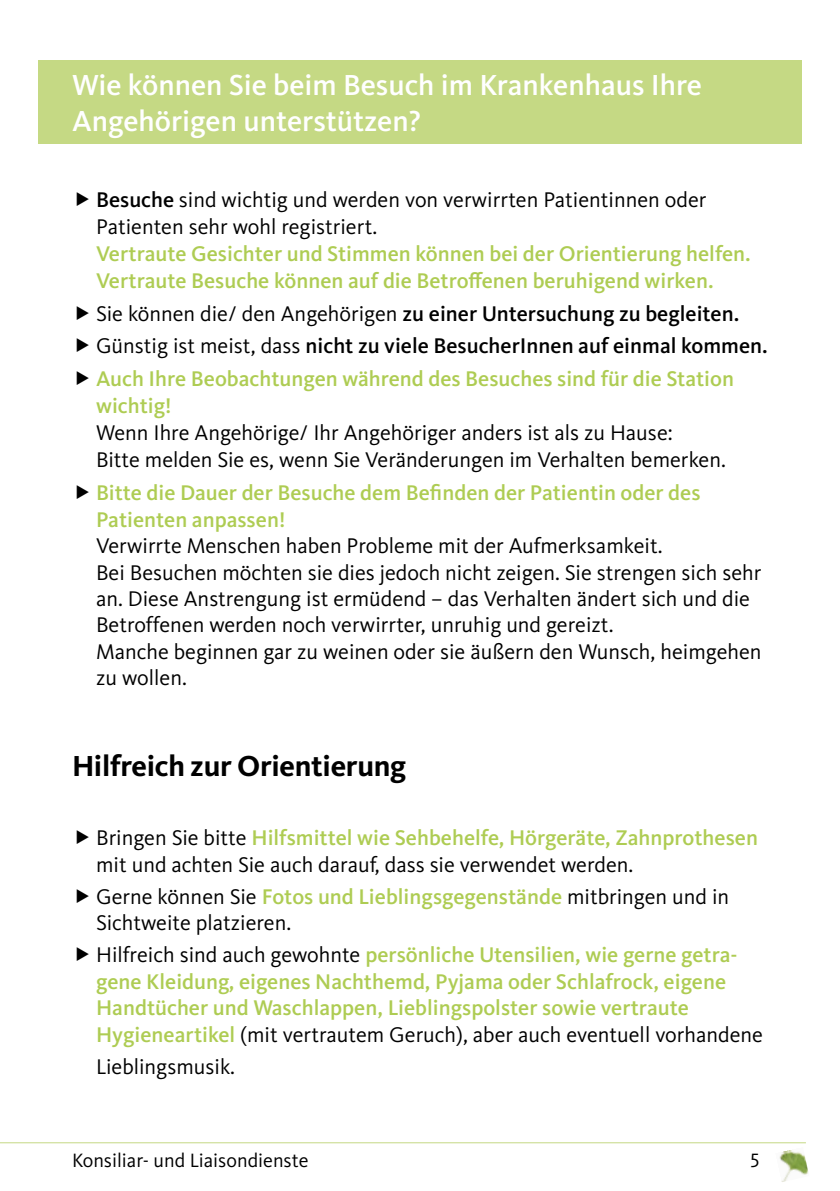
<style>
.page{position:relative;width:840px;height:1191px;background:#fff}
.page>*{position:absolute;margin:0;border:0;box-sizing:border-box;transform-origin:0 0}
.t1{font:500 30px/36px "Kievit Pro";color:#fff}
.t2{font:700 30px "Kievit Pro";letter-spacing:-.01em;color:#000}
.t3{font:22px/26.4px "Kievit Pro";color:#000}
.t4{font:500 22px/26.4px "Kievit Pro";color:#aecc53}
.t5{font:500 22px/32.6px "Kievit Pro";color:#000}
.t6{font:20px "Kievit Pro";color:#000}
.s1{font-weight:500}
.s2{font-weight:400}
.s3{color:#aecc53}
.s4{font-weight:500;color:#aecc53}
.s5{font-weight:400;color:#000}
</style>
<div class="page">
<img style="left:779px;top:1150px;width:29px;height:32px">
<hr style="left:0;top:1142px;width:805px;height:1px;background:#c5d984">
<div style="left:38px;top:61px;width:763px;height:83px;background:#c5d984"></div>
<h1 class="t1" style="left:72px;top:67px;width:631px">Wie können Sie beim Besuch im Krankenhaus Ihre<br>Angehörigen unterstützen?</h1>
<p class="t3" style="left:96px;top:186px;width:611px;line-height:27px"><span class="s1">Besuche</span> sind wichtig und werden von verwirrten Patientinnen oder<br>Patienten sehr wohl registriert.</p>
<p class="t4" style="left:96px;top:240px;width:656px;line-height:27px">Vertraute Gesichter und Stimmen können bei der Orientierung helfen.<br>Vertraute Besuche können auf die Betroffenen beruhigend wirken.</p>
<p class="t5" style="left:96px;top:297px;width:672px"><span class="s2">Sie können die/ den Angehörigen</span> zu einer Untersuchung zu begleiten.<br><span class="s2">Günstig ist meist, dass</span> nicht zu viele BesucherInnen auf einmal kommen.<br><span class="s3">Auch Ihre Beobachtungen während des Besuches sind für die Station</span></p>
<p class="t4" style="left:96px;top:392px;width:77px">wichtig!</p>
<p class="t3" style="left:96px;top:419px;width:631px;line-height:27px">Wenn Ihre Angehörige/ Ihr Angehöriger anders ist als zu Hause:<br>Bitte melden Sie es, wenn Sie Veränderungen im Verhalten bemerken.</p>
<p class="t4" style="left:96px;top:479px;width:605px;line-height:27px">Bitte die Dauer der Besuche dem Befinden der Patientin oder des<br>Patienten anpassen!</p>
<p class="t3" style="left:96px;top:532px;width:666px">Verwirrte Menschen haben Probleme mit der Aufmerksamkeit.<br>Bei Besuchen möchten sie dies jedoch nicht zeigen. Sie strengen sich sehr an. Diese Anstrengung ist ermüdend – das Verhalten ändert sich und die Betroffenen werden noch verwirrter, unruhig und gereizt.<br>Manche beginnen gar zu weinen oder sie äußern den Wunsch, heimgehen zu wollen.</p>
<h1 class="t2" style="left:72px;top:747px;width:335px">Hilfreich zur Orientierung</h1>
<p class="t3" style="left:96px;top:824px;width:663px">Bringen Sie bitte <span class="s4">Hilfsmittel wie Sehbehelfe, Hörgeräte, Zahnprothesen </span>mit und achten Sie auch darauf, dass sie verwendet werden.</p>
<p class="t3" style="left:96px;top:883px;width:634px">Gerne können Sie <span class="s4">Fotos und Lieblingsgegenstände</span> mitbringen und in<br>Sichtweite platzieren.</p>
<p class="t4" style="left:96px;top:941px;width:668px"><span class="s5">Hilfreich sind auch gewohnte</span> persönliche Utensilien, wie gerne getra&shy;gene Kleidung, eigenes Nachthemd, Pyjama oder Schlafrock, eigene Handtücher und Waschlappen, Lieblingspolster sowie vertraute Hygieneartikel <span class="s5">(mit vertrautem Geruch), aber auch eventuell vorhandene</span></p>
<p class="t3" style="left:96px;top:1053px;width:140px">Lieblingsmusik.</p>
<p class="t6" style="left:72px;top:1148px;width:238px">Konsiliar- und Liaisondienste</p>
<p class="t6" style="left:750px;top:1148px;width:10px">5</p>
</div>
